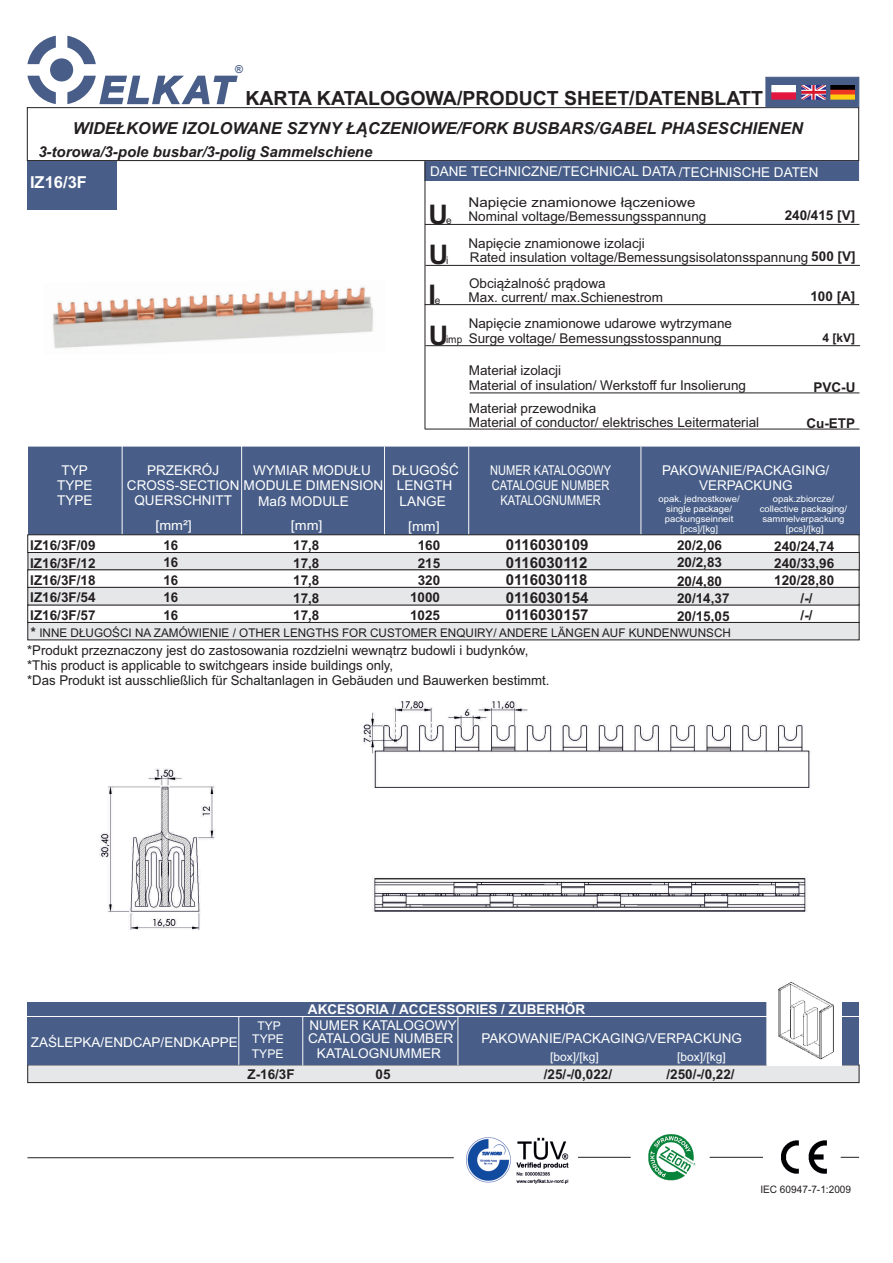
<style>
.page{position:relative;width:893px;height:1263px;background:#fff}
.page>*{position:absolute;margin:0;border:0;box-sizing:border-box;transform-origin:0 0}
.t1{font:700 27px "Arial";color:#231f20}
.t2{font:700 19.5px "Arial";color:#231f20}
.t3{font:italic 700 16.5px "Arial";color:#231f20}
.t4{font:700 16.5px "Arial";color:#fff}
.t5{font:700 15px/17.4px "Arial";color:#231f20;text-align:justify}
.t6{font:italic 700 15px "Arial";color:#231f20}
.t7{font:13.5px/15.1px "Arial";color:#231f20}
.t8{font:13.5px/15.1px "Arial";color:#fff;text-align:center}
.t9{font:700 13.5px/17.4px "Arial";color:#231f20;text-align:justify}
.t10{font:13.5px/14.5px "Arial";color:#231f20;scale:1.12 1}
.t11{font:13.5px/15.3px "Arial Narrow";color:#fff;text-align:center}
.t12{font:700 13.5px "Arial";color:#fff}
.t13{font:13.5px "Arial";color:#fff;scale:1.05 1}
.t14{font:12px "Arial";color:#231f20}
.t15{font:12px/12.6px "Arial";color:#fff;text-align:center}
.t16{font:700 12px "Arial";color:#231f20}
.t17{font:700 10.95px "Arial";color:#485e88}
.t18{font:10.5px "Arial";color:#231f20;scale:.95 1}
.t19{font:10.35px "Arial";color:#231f20}
.t20{font:9px/10.1px "Arial";color:#fff;text-align:center;scale:1.05 1}
.s1{font-weight:700}
.s2{font-weight:700;font-size:13.5px}
</style>
<div class="page">
<div style="left:28px;top:1002px;width:831px;height:13px;background:#485e88"></div>
<svg style="left:27px;top:1064px;width:832px;height:19px;background:#d8d8da"></svg>
<div style="left:27px;top:107px;width:832px;height:54px;border:1px solid #231f20"></div>
<div style="left:426px;top:161px;width:433px;height:20px;background:#485e88"></div>
<hr style="left:425px;top:224px;width:434px;height:1px;background:#231f20">
<hr style="left:425px;top:265px;width:435px;height:1px;background:#231f20">
<hr style="left:425px;top:304px;width:434px;height:1px;background:#231f20">
<hr style="left:425px;top:345px;width:435px;height:1px;background:#231f20">
<hr style="left:470px;top:393px;width:389px;height:1px;background:#231f20">
<hr style="left:425px;top:429px;width:434px;height:1px;background:#231f20">
<div style="left:28px;top:446px;width:831px;height:88px;background:#485e88"></div>
<hr style="left:27px;top:446px;width:833px;height:1px;background:#fafafa">
<hr style="left:122px;top:446px;width:1px;height:89px;background:#fafafa">
<hr style="left:241px;top:446px;width:1px;height:89px;background:#fafafa">
<hr style="left:384px;top:446px;width:1px;height:89px;background:#fafafa">
<hr style="left:468px;top:446px;width:1px;height:89px;background:#fafafa">
<hr style="left:641px;top:446px;width:1px;height:89px;background:#fafafa">
<div style="left:28px;top:1017px;width:831px;height:48px;background:#485e88"></div>
<hr style="left:239px;top:1017px;width:1px;height:48px;background:#fafafa">
<hr style="left:302px;top:1017px;width:1px;height:49px;background:#fafafa">
<hr style="left:458px;top:1017px;width:1px;height:48px;background:#fafafa">
<svg style="left:27px;top:534px;width:833px;height:106px"></svg>
<div style="left:27px;top:161px;width:90px;height:48px;background:#485e88"></div>
<hr style="left:425px;top:161px;width:1px;height:268px;background:#231f20">
<svg style="left:765px;top:77px;width:94px;height:30px;background:#4f6087"></svg>
<img style="left:772px;top:85px;width:24px;height:14px">
<img style="left:830px;top:85px;width:24px;height:14px">
<img style="left:801px;top:85px;width:24px;height:14px">
<svg style="left:27px;top:36px;width:212px;height:86px"></svg>
<img style="left:53px;top:287px;width:320px;height:62px">
<img style="left:372px;top:877px;width:434px;height:35px">
<img style="left:99px;top:768px;width:116px;height:162px">
<img style="left:363px;top:701px;width:448px;height:87px">
<img style="left:766px;top:982px;width:75px;height:83px">
<img style="left:649px;top:1135px;width:46px;height:45px">
<hr style="left:27px;top:1157px;width:427px;height:1px;background:#231f20">
<img style="left:467px;top:1137px;width:101px;height:46px">
<hr style="left:578px;top:1157px;width:53px;height:1px;background:#231f20">
<hr style="left:710px;top:1157px;width:53px;height:1px;background:#231f20">
<svg style="left:841px;top:1157px;width:18px;height:1px"></svg>
<img style="left:781px;top:1141px;width:46px;height:33px">
<p class="t17" style="left:235px;top:65px;width:9px">®</p>
<h2 class="t2" style="left:245px;top:91px;width:519px">KARTA KATALOGOWA/PRODUCT SHEET/DATENBLATT</h2>
<p class="t3" style="left:73px;top:122px;width:731px">WIDEŁKOWE IZOLOWANE SZYNY ŁĄCZENIOWE/FORK BUSBARS/GABEL PHASESCHIENEN</p>
<p class="t6" style="left:38px;top:146px;width:335px">3-torowa/3-pole busbar/3-polig Sammelschiene</p>
<p class="t4" style="left:30px;top:176px;width:58px">IZ16/3F</p>
<p class="t8" style="left:430px;top:165px;width:390px">DANE TECHNICZNE/TECHNICAL DATA /TECHNISCHE DATEN</p>
<h1 class="t1" style="left:429px;top:204px;width:21px">U</h1>
<p class="t10" style="left:469px;top:196px;width:214px">Napięcie znamionowe łączeniowe<br>Nominal voltage/Bemessungsspannung</p>
<p class="t9" style="left:785px;top:208px;width:72px">240/415 [V]</p>
<p class="t18" style="left:446px;top:216px;width:7px">e</p>
<p class="t7" style="left:468px;top:237px;width:178px">Napięcie znamionowe izolacji</p>
<h1 class="t1" style="left:429px;top:245px;width:21px">U</h1>
<p class="t7" style="left:470px;top:251px;width:387px">Rated insulation voltage/Bemessungsisolatonsspannung <span class="s1">500 [V]</span></p>
<p class="t9" style="left:810px;top:288px;width:47px">100 [A]</p>
<p class="t18" style="left:446px;top:257px;width:4px">i</p>
<h1 class="t1" style="left:429px;top:284px;width:9px">I</h1>
<p class="t7" style="left:469px;top:277px;width:138px">Obciążalność prądowa</p>
<p class="t18" style="left:435px;top:296px;width:7px">e</p>
<p class="t7" style="left:469px;top:291px;width:196px">Max. current/ max.Schienestrom</p>
<p class="t7" style="left:469px;top:318px;width:265px;line-height:14.1px">Napięcie znamionowe udarowe wytrzymane<br>Surge voltage/ Bemessungsstosspannung</p>
<h1 class="t1" style="left:429px;top:325px;width:21px">U</h1>
<p class="t18" style="left:446px;top:336px;width:19px">imp</p>
<p class="t7" style="left:469px;top:364px;width:94px">Materiał izolacji</p>
<p class="t16" style="left:822px;top:333px;width:34px">4 [kV]</p>
<p class="t7" style="left:469px;top:375px;width:279px;line-height:23px">Material of insulation/ Werkstoff fur Insolierung<br>Materiał przewodnika</p>
<p class="t7" style="left:469px;top:416px;width:292px">Material of conductor/ elektrisches Leitermaterial</p>
<p class="t9" style="left:806px;top:416px;width:50px">Cu-ETP</p>
<p class="t9" style="left:813px;top:379px;width:43px">PVC-U</p>
<p class="t8" style="left:57px;top:464px;width:37px">TYP<br>TYPE<br>TYPE</p>
<p class="t8" style="left:147px;top:464px;width:74px">PRZEKRÓJ</p>
<p class="t8" style="left:392px;top:464px;width:68px">DŁUGOŚĆ<br>LENGTH<br>LANGE</p>
<p class="t8" style="left:253px;top:464px;width:119px">WYMIAR MODUŁU</p>
<p class="t8" style="left:258px;top:494px;width:92px">Maẞ MODULE</p>
<p class="t8" style="left:127px;top:479px;width:258px">CROSS-SECTION MODULE DIMENSION</p>
<p class="t8" style="left:134px;top:494px;width:99px">QUERSCHNITT</p>
<p class="t13" style="left:155px;top:520px;width:36px">[mm²]</p>
<p class="t13" style="left:291px;top:520px;width:32px">[mm]</p>
<p class="t13" style="left:408px;top:521px;width:32px">[mm]</p>
<p class="t11" style="left:490px;top:464px;width:122px">NUMER KATALOGOWY<br>CATALOGUE NUMBER<br>KATALOGNUMMER</p>
<p class="t8" style="left:662px;top:464px;width:169px">PAKOWANIE/PACKAGING/<br>VERPACKUNG</p>
<p class="t20" style="left:658px;top:494px;width:79px">opak. jednostkowe/ single package/ packungseinneit [pcs]/[kg]</p>
<p class="t20" style="left:760px;top:495px;width:85px">opak.zbiorcze/ collective packaging/ sammelverpackung [pcs]/[kg]</p>
<p class="t9" style="left:30px;top:538px;width:67px">IZ16/3F/09</p>
<p class="t9" style="left:163px;top:538px;width:16px">16</p>
<p class="t9" style="left:293px;top:538px;width:28px">17,8</p>
<p class="t5" style="left:506px;top:538px;width:84px">0116030109</p>
<p class="t9" style="left:677px;top:538px;width:47px">20/2,06</p>
<p class="t9" style="left:774px;top:538px;width:62px">240/24,74</p>
<p class="t9" style="left:410px;top:538px;width:32px;text-align:center">160<br>215<br>320<br>1000<br>1025</p>
<p class="t5" style="left:506px;top:555px;width:84px">0116030112<br>0116030118<br>0116030154<br>0116030157</p>
<p class="t9" style="left:677px;top:555px;width:47px;line-height:18.3px">20/2,83<br>20/4,80</p>
<p class="t9" style="left:677px;top:590px;width:54px">20/14,37</p>
<p class="t9" style="left:774px;top:555px;width:62px;text-align:center">240/33,96<br>120/28,80 /-/</p>
<p class="t9" style="left:30px;top:555px;width:67px">IZ16/3F/12<br>IZ16/3F/18<br>IZ16/3F/54</p>
<p class="t9" style="left:163px;top:555px;width:16px">16<br>16<br>16</p>
<p class="t9" style="left:293px;top:556px;width:28px">17,8<br>17,8<br>17,8</p>
<p class="t9" style="left:30px;top:608px;width:67px">IZ16/3F/57</p>
<p class="t9" style="left:163px;top:608px;width:16px">16</p>
<p class="t9" style="left:293px;top:608px;width:28px">17,8</p>
<p class="t9" style="left:677px;top:608px;width:54px">20/15,05</p>
<p class="t9" style="left:801px;top:608px;width:14px">/-/</p>
<p class="t14" style="left:31px;top:629px;width:701px"><span class="s2">*</span> INNE DŁUGOŚCI NA ZAMÓWIENIE / OTHER LENGTHS FOR CUSTOMER ENQUIRY/ ANDERE LÄNGEN AUF KUNDENWUNSCH</p>
<p class="t7" style="left:27px;top:644px;width:524px">*Produkt przeznaczony jest do zastosowania rozdzielni wewnątrz budowli i budynków, *This product is applicable to switchgears inside buildings only,<br>*Das Produkt ist ausschließlich für Schaltanlagen in Gebäuden und Bauwerken bestimmt.</p>
<p class="t8" style="left:31px;top:1036px;width:209px">ZAŚLEPKA/ENDCAP/ENDKAPPE</p>
<p class="t12" style="left:308px;top:1004px;width:279px">AKCESORIA / ACCESSORIES / ZUBERHÖR</p>
<p class="t8" style="left:309px;top:1019px;width:149px">NUMER KATALOGOWY</p>
<p class="t15" style="left:252px;top:1021px;width:33px">TYP<br>TYPE</p>
<p class="t15" style="left:252px;top:1049px;width:33px">TYPE</p>
<p class="t8" style="left:317px;top:1047px;width:126px">KATALOGNUMMER</p>
<p class="t8" style="left:308px;top:1032px;width:147px">CATALOGUE NUMBER</p>
<p class="t8" style="left:481px;top:1032px;width:262px">PAKOWANIE/PACKAGING/VERPACKUNG</p>
<p class="t15" style="left:550px;top:1052px;width:50px">[box]/[kg]</p>
<p class="t15" style="left:677px;top:1052px;width:50px">[box]/[kg]</p>
<p class="t9" style="left:666px;top:1067px;width:70px">/250/-/0,22/</p>
<p class="t9" style="left:247px;top:1067px;width:49px">Z-16/3F</p>
<p class="t9" style="left:375px;top:1067px;width:17px">05</p>
<p class="t9" style="left:544px;top:1067px;width:70px">/25/-/0,022/</p>
<p class="t19" style="left:760px;top:1185px;width:92px">IEC 60947-7-1:2009</p>
</div>
